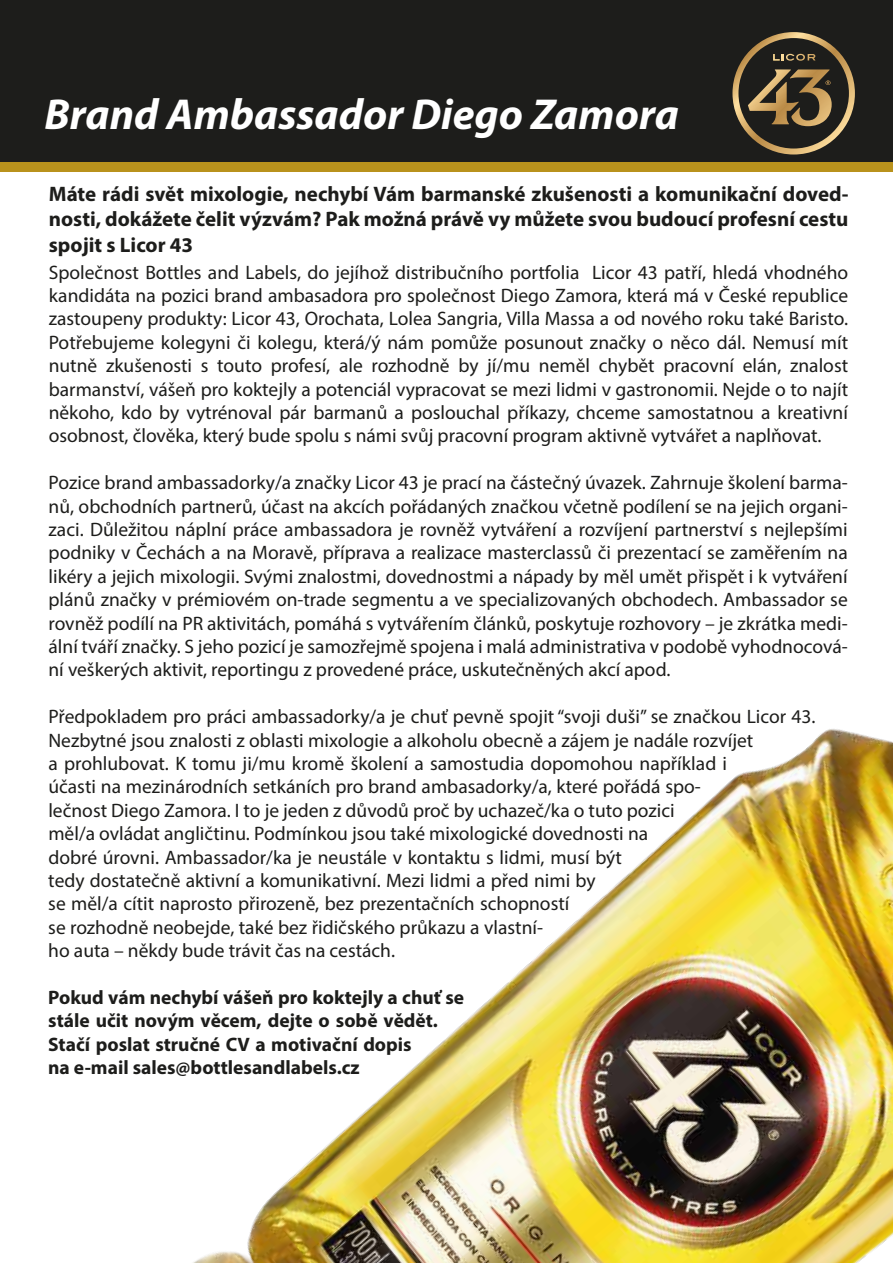
<style>
.page{position:relative;width:893px;height:1263px;background:#fff}
.page>*{position:absolute;margin:0;border:0;box-sizing:border-box;transform-origin:0 0}
.t1{font:italic 700 43.5px "Myriad Pro";color:#fff}
.t2{font:700 21px/25.2px "Myriad Pro";color:#1d1d1b;text-align:justify}
.t3{font:19.5px/23.4px "Myriad Pro";color:#1d1d1b;text-align:justify}
.t4{font:700 19.5px/23.4px "Myriad Pro";color:#1d1d1b}
</style>
<div class="page">
<img style="left:193px;top:729px;width:700px;height:534px">
<div style="left:0;top:24px;width:893px;height:148px;background:#b9921c"></div>
<div style="left:0;top:0;width:893px;height:162px;background:#1d1d1b"></div>
<svg style="left:732px;top:32px;width:123px;height:122px"></svg>
<h1 class="t1" style="left:44px;top:86px;width:636px">Brand Ambassador Diego Zamora</h1>
<p class="t2" style="left:49px;top:181px;width:801px">Máte rádi svět mixologie, nechybí Vám barmanské zkušenosti a komunikační doved&shy;nosti, dokážete čelit výzvám? Pak možná právě vy můžete svou budoucí profesní cestu spojit s Licor 43</p>
<p class="t3" style="left:49px;top:260px;width:801px">Společnost Bottles and Labels, do jejíhož distribučního portfolia Licor 43 patří, hledá vhodného kandidáta na pozici brand ambasadora pro společnost Diego Zamora, která má v České republice zastoupeny produkty: Licor 43, Orochata, Lolea Sangria, Villa Massa a od nového roku také Baristo.<br>Potřebujeme kolegyni či kolegu, která/ý nám pomůže posunout značky o něco dál. Nemusí mít nutně zkušenosti s touto profesí, ale rozhodně by jí/mu neměl chybět pracovní elán, znalost barmanství, vášeň pro koktejly a potenciál vypracovat se mezi lidmi v gastronomii. Nejde o to najít někoho, kdo by vytrénoval pár barmanů a poslouchal příkazy, chceme samostatnou a kreativní osobnost, člověka, který bude spolu s námi svůj pracovní program aktivně vytvářet a naplňovat.</p>
<p class="t3" style="left:49px;top:471px;width:801px">Pozice brand ambassadorky/a značky Licor 43 je prací na částečný úvazek. Zahrnuje školení barma&shy;nů, obchodních partnerů, účast na akcích pořádaných značkou včetně podílení se na jejich organi&shy;zaci. Důležitou náplní práce ambassadora je rovněž vytváření a rozvíjení partnerství s nejlepšími podniky v Čechách a na Moravě, příprava a realizace masterclassů či prezentací se zaměřením na likéry a jejich mixologii. Svými znalostmi, dovednostmi a nápady by měl umět přispět i k vytváření plánů značky v prémiovém on-trade segmentu a ve specializovaných obchodech. Ambassador se rovněž podílí na PR aktivitách, pomáhá s vytvářením článků, poskytuje rozhovory – je zkrátka medi&shy;ální tváří značky. S jeho pozicí je samozřejmě spojena i malá administrativa v podobě vyhodnocová&shy;ní veškerých aktivit, reportingu z provedené práce, uskutečněných akcí apod.</p>
<p class="t3" style="left:48px;top:705px;width:769px;text-align:left">Předpokladem pro práci ambassadorky/a je chuť pevně spojit “svoji duši” se značkou Licor 43.<br>Nezbytné jsou znalosti z oblasti mixologie a alkoholu obecně a zájem je nadále rozvíjet<br>a prohlubovat. K tomu ji/mu kromě školení a samostudia dopomohou například i<br>účasti na mezinárodních setkáních pro brand ambasadorky/a, které pořádá spo-<br>lečnost Diego Zamora. I to je jeden z důvodů proč by uchazeč/ka o tuto pozici<br>měl/a ovládat angličtinu. Podmínkou jsou také mixologické dovednosti na<br>dobré úrovni. Ambassador/ka je neustále v kontaktu s lidmi, musí být<br>tedy dostatečně aktivní a komunikativní. Mezi lidmi a před nimi by<br>se měl/a cítit naprosto přirozeně, bez prezentačních schopností<br>se rozhodně neobejde, také bez řidičského průkazu a vlastní-<br>ho auta – někdy bude trávit čas na cestách.</p>
<p class="t4" style="left:48px;top:985px;width:417px">Pokud vám nechybí vášeň pro koktejly a chuť se stále učit novým věcem, dejte o sobě vědět.<br>Stačí poslat stručné CV a motivační dopis<br>na e-mail sales@bottlesandlabels.cz</p>
</div>
